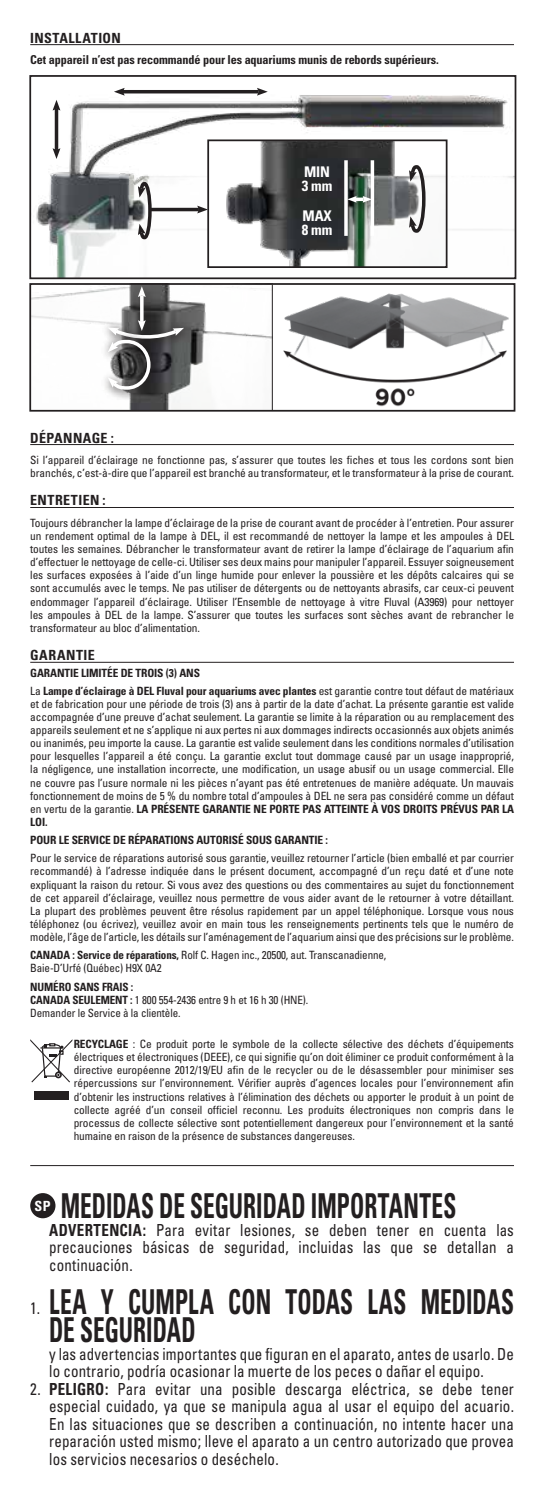
<style>
.page{position:relative;width:548px;height:1512px;background:#fff}
.page>*{position:absolute;margin:0;border:0;box-sizing:border-box;transform-origin:0 0}
.t1{font:700 condensed 34.3px/28px "Univers";letter-spacing:.005em;color:#231f20;scale:.68 1}
.t2{font:condensed 16.62px/17.5px "Univers";letter-spacing:.01em;color:#231f20;text-align:justify;scale:.9 1}
.t3{font:700 condensed 14.7px/14.7px "Univers";letter-spacing:-.01em;color:#fff}
.t4{font:700 condensed 14px "Univers";letter-spacing:.03em;color:#231f20}
.t5{font:700 condensed 14px "Univers";color:#fff}
.t6{font:700 condensed 12.25px "Univers";letter-spacing:-.01em;color:#231f20}
.t7{font:condensed 11.38px/13.1px "Univers";letter-spacing:-.01em;color:#231f20;text-align:justify}
.t8{font:700 condensed 11.38px/18.2px "Univers";letter-spacing:-.01em;color:#231f20}
.s1{font-weight:400}
.s2{font-weight:700}
.s3{font-weight:400;font-size:16.62px}
</style>
<div class="page">
<hr style="left:30px;top:44px;width:483px;height:1px;background:#231f20">
<hr style="left:30px;top:444px;width:483px;height:1px;background:#231f20">
<hr style="left:30px;top:507px;width:483px;height:1px;background:#231f20">
<hr style="left:30px;top:662px;width:483px;height:1px;background:#231f20">
<hr style="left:30px;top:1165px;width:483px;height:1px;background:#231f20">
<img style="left:32px;top:286px;width:239px;height:123px">
<img style="left:283px;top:293px;width:226px;height:114px">
<img style="left:36px;top:88px;width:477px;height:188px">
<div style="left:29px;top:75px;width:487px;height:204px;border:2px solid #231f20"></div>
<hr style="left:55px;top:109px;width:3px;height:41px;background:#231f20">
<svg style="left:53px;top:100px;width:7px;height:11px"></svg>
<svg style="left:53px;top:148px;width:7px;height:11px"></svg>
<div style="left:132px;top:281px;width:24px;height:61px;background:#231f20;opacity:.75"></div>
<hr style="left:140px;top:295px;width:3px;height:27px;background:#fff">
<svg style="left:138px;top:286px;width:8px;height:11px"></svg>
<hr style="left:123px;top:90px;width:135px;height:3px;background:#231f20">
<svg style="left:114px;top:88px;width:10px;height:8px"></svg>
<svg style="left:257px;top:88px;width:10px;height:8px"></svg>
<svg style="left:102px;top:321px;width:91px;height:28px"></svg>
<svg style="left:101px;top:333px;width:61px;height:68px"></svg>
<svg style="left:108px;top:320px;width:76px;height:71px;background:#6c6c6d"></svg>
<img style="left:210px;top:142px;width:234px;height:123px">
<div style="left:207px;top:139px;width:240px;height:129px;border:2px solid #231f20"></div>
<svg style="left:408px;top:163px;width:19px;height:72px"></svg>
<svg style="left:137px;top:180px;width:16px;height:61px"></svg>
<div style="left:342px;top:190px;width:39px;height:23px;background:#231f20;opacity:.75"></div>
<svg style="left:347px;top:196px;width:23px;height:7px"></svg>
<hr style="left:344px;top:160px;width:3px;height:76px;background:#fff">
<svg style="left:370px;top:160px;width:4px;height:76px"></svg>
<hr style="left:150px;top:208px;width:49px;height:3px;background:#231f20">
<svg style="left:197px;top:206px;width:11px;height:7px"></svg>
<div style="left:29px;top:283px;width:486px;height:129px;border:2px solid #231f20"></div>
<hr style="left:271px;top:285px;width:1px;height:126px;background:#231f20">
<div style="left:34px;top:1091px;width:34px;height:9px;background:#231f20"></div>
<svg style="left:30px;top:1039px;width:42px;height:43px"></svg>
<div style="left:30px;top:1193px;width:25px;height:25px;background:#231f20;border-radius:50%"></div>
<p class="t4" style="left:30px;top:29px;width:92px">INSTALLATION</p>
<p class="t6" style="left:30px;top:52px;width:409px">Cet appareil n’est pas recommandé pour les aquariums munis de rebords supérieurs.</p>
<p class="t3" style="left:301px;top:164px;width:32px">MIN<br>3 mm</p>
<p class="t3" style="left:301px;top:208px;width:32px">MAX<br>8 mm</p>
<p class="t4" style="left:30px;top:429px;width:85px">DÉPANNAGE :</p>
<p class="t7" style="left:30px;top:453px;width:484px">Si l’appareil d’éclairage ne fonctionne pas, s’assurer que toutes les fiches et tous les cordons sont bien branchés, c’est-à-dire que l’appareil est branché au transformateur, et le transformateur à la prise de courant.</p>
<p class="t4" style="left:30px;top:492px;width:77px">ENTRETIEN :</p>
<p class="t7" style="left:30px;top:516px;width:485px">Toujours débrancher la lampe d’éclairage de la prise de courant avant de procéder à l’entretien. Pour assurer un rendement optimal de la lampe à DEL, il est recommandé de nettoyer la lampe et les ampoules à DEL toutes les semaines. Débrancher le transformateur avant de retirer la lampe d’éclairage de l’aquarium afin d’effectuer le nettoyage de celle-ci. Utiliser ses deux mains pour manipuler l’appareil. Essuyer soigneusement les surfaces exposées à l’aide d’un linge humide pour enlever la poussière et les dépôts calcaires qui se sont accumulés avec le temps. Ne pas utiliser de détergents ou de nettoyants abrasifs, car ceux-ci peuvent endommager l’appareil d’éclairage. Utiliser l’Ensemble de nettoyage à vitre Fluval (A3969) pour nettoyer les ampoules à DEL de la lampe. S’assurer que toutes les surfaces sont sèches avant de rebrancher le transformateur au bloc d’alimentation.</p>
<p class="t4" style="left:30px;top:647px;width:66px">GARANTIE</p>
<p class="t8" style="left:30px;top:663px;width:484px">GARANTIE LIMITÉE DE TROIS (3) ANS<br><span class="s1">La</span> Lampe d’éclairage à DEL Fluval pour aquariums avec plantes <span class="s1">est garantie contre tout défaut de matériaux</span></p>
<p class="t7" style="left:30px;top:697px;width:485px">et de fabrication pour une période de trois (3) ans à partir de la date d’achat. La présente garantie est valide accompagnée d’une preuve d’achat seulement. La garantie se limite à la réparation ou au remplacement des appareils seulement et ne s’applique ni aux pertes ni aux dommages indirects occasionnés aux objets animés ou inanimés, peu importe la cause. La garantie est valide seulement dans les conditions normales d’utilisation pour lesquelles l’appareil a été conçu. La garantie exclut tout dommage causé par un usage inapproprié, la négligence, une installation incorrecte, une modification, un usage abusif ou un usage commercial. Elle ne couvre pas l’usure normale ni les pièces n’ayant pas été entretenues de manière adéquate. Un mauvais fonctionnement de moins de 5 % du nombre total d’ampoules à DEL ne sera pas considéré comme un défaut en vertu de la garantie. <span class="s2">LA PRÉSENTE GARANTIE NE PORTE PAS ATTEINTE À VOS DROITS PRÉVUS PAR LA LOI.</span></p>
<p class="t8" style="left:30px;top:831px;width:299px">POUR LE SERVICE DE RÉPARATIONS AUTORISÉ SOUS GARANTIE :</p>
<p class="t7" style="left:30px;top:852px;width:485px">Pour le service de réparations autorisé sous garantie, veuillez retourner l’article (bien emballé et par courrier recommandé) à l’adresse indiquée dans le présent document, accompagné d’un reçu daté et d’une note expliquant la raison du retour. Si vous avez des questions ou des commentaires au sujet du fonctionnement de cet appareil d’éclairage, veuillez nous permettre de vous aider avant de le retourner à votre détaillant.<br>La plupart des problèmes peuvent être résolus rapidement par un appel téléphonique. Lorsque vous nous téléphonez (ou écrivez), veuillez avoir en main tous les renseignements pertinents tels que le numéro de modèle, l’âge de l’article, les détails sur l’aménagement de l’aquarium ainsi que des précisions sur le problème.</p>
<p class="t7" style="left:30px;top:948px;width:357px"><span class="s2">CANADA : Service de réparations,</span> Rolf C. Hagen inc., 20500, aut. Transcanadienne,<br>Baie-D’Urfé (Québec) H9X 0A2</p>
<p class="t7" style="left:30px;top:980px;width:279px;text-align:left"><span class="s2">NUMÉRO SANS FRAIS :<br>CANADA SEULEMENT :</span> 1 800 554-2436 entre 9 h et 16 h 30 (HNE).<br>Demander le Service à la clientèle.</p>
<p class="t7" style="left:74px;top:1037px;width:441px"><span class="s2">RECYCLAGE</span> : Ce produit porte le symbole de la collecte sélective des déchets d’équipements électriques et électroniques (DEEE), ce qui signifie qu’on doit éliminer ce produit conformément à la directive européenne 2012/19/EU afin de le recycler ou de le désassembler pour minimiser ses répercussions sur l’environnement. Vérifier auprès d’agences locales pour l’environnement afin d’obtenir les instructions relatives à l’élimination des déchets ou apporter le produit à un point de collecte agréé d’un conseil officiel reconnu. Les produits électroniques non compris dans le processus de collecte sélective sont potentiellement dangereux pour l’environnement et la santé humaine en raison de la présence de substances dangereuses.</p>
<p class="t5" style="left:35px;top:1198px;width:17px">SP</p>
<h1 class="t1" style="left:61px;top:1192px;width:582px">MEDIDAS DE SEGURIDAD IMPORTANTES</h1>
<h2 class="t2" style="left:49px;top:1221px;width:517px"><span class="s2">ADVERTENCIA:</span> Para evitar lesiones, se deben tener en cuenta las precauciones básicas de seguridad, incluidas las que se detallan a continuación.</h2>
<h1 class="t1" style="left:49px;top:1288px;width:684px;text-indent:-19px"><span class="s3">1.</span> LEA Y CUMPLA CON TODAS LAS MEDIDAS<br>DE SEGURIDAD</h1>
<h2 class="t2" style="left:49px;top:1345px;width:517px">y las advertencias importantes que figuran en el aparato, antes de usarlo. De lo contrario, podría ocasionar la muerte de los peces o dañar el equipo.</h2>
<p class="t2" style="left:49px;top:1380px;width:517px;text-indent:-19px">2. <span class="s2">PELIGRO:</span> Para evitar una posible descarga eléctrica, se debe tener especial cuidado, ya que se manipula agua al usar el equipo del acuario.<br>En las situaciones que se describen a continuación, no intente hacer una reparación usted mismo; lleve el aparato a un centro autorizado que provea los servicios necesarios o deséchelo.</p>
</div>
